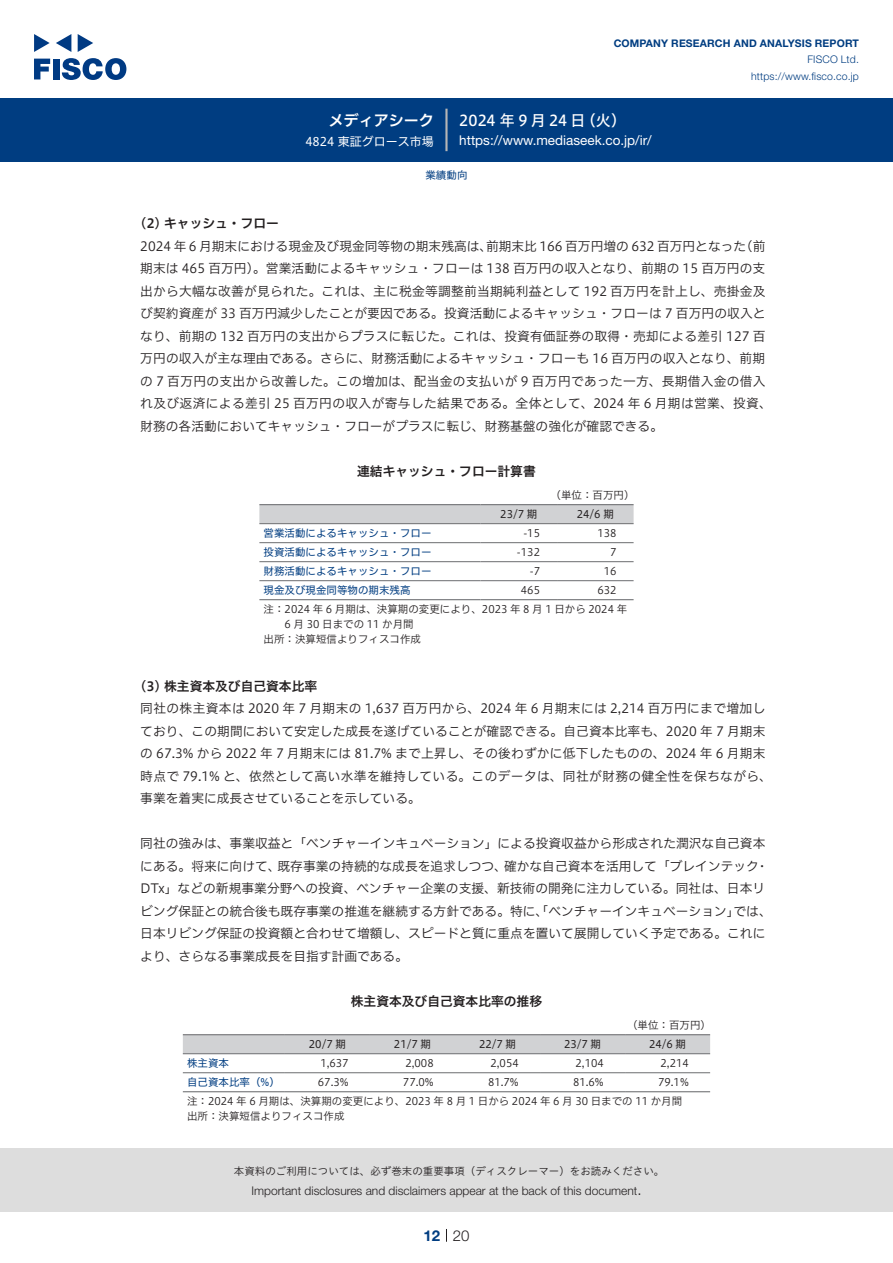
<style>
.page{position:relative;width:893px;height:1263px;background:#fff}
.page>*{position:absolute;margin:0;border:0;box-sizing:border-box;transform-origin:0 0}
.t1{font:15px "Hiragino UD Sans F Std N W5";letter-spacing:-.005em;color:#fff}
.t2{font:15px "Hiragino UD Sans F Std N W6";color:#fff}
.t3{font:300 15px "Helvetica Neue LT Std";color:#231f20}
.t4{font:700 15px "Helvetica Neue LT Std";color:#003d81}
.t5{font:13.5px "Helvetica Neue LT Std";color:#fff}
.本文3mm{font:12.75px/22.5px "Hiragino UD Sans F Std N W3";letter-spacing:.005em;color:#231f20}
.チャートタイトル{font:12.75px "Hiragino UD Sans F Std N W6";color:#231f20}
.小タイトル3mm{font:12.75px "Hiragino UD Sans F Std N W6";color:#231f20}
.t6{font:300 12px "Helvetica Neue LT Std";color:#231f20}
.t7{font:12px "Hiragino UD Sans F Std N W4";color:#fff}
.表組み基本スタイル{font:10.5px/15px "Hiragino UD Sans F Std N W3";color:#231f20}
.表左{font:10.5px "Hiragino UD Sans F Std N W4";color:#003d81}
.表数字{font:10.5px "Hiragino UD Sans F Std N W3";color:#231f20}
.t8{font:10.5px "Hiragino UD Sans Std W3";color:#231f20}
.表上{font:10.5px "Hiragino UD Sans F Std N W4";color:#231f20}
.t9{font:700 10.5px "Helvetica Neue LT Std";letter-spacing:.015em;color:#003d81}
.t10{font:300 10.5px/16.5px "Helvetica Neue LT Std";letter-spacing:.015em;color:#003d81;text-align:right}
.表単位{font:10.5px "Hiragino UD Sans F Std N W3";color:#231f20}
.ヘッダー{font:10.5px "Hiragino UD Sans F Std N W4";color:#003d81}
</style>
<div class="page">
<div style="left:0;top:1148px;width:893px;height:64px;background:#ddd"></div>
<svg style="left:34px;top:59px;width:16px;height:20px"></svg>
<div style="left:53px;top:59px;width:6px;height:20px;background:#003a83"></div>
<svg style="left:62px;top:58px;width:64px;height:22px"></svg>
<svg style="left:34px;top:34px;width:16px;height:18px"></svg>
<svg style="left:78px;top:34px;width:15px;height:18px"></svg>
<svg style="left:56px;top:34px;width:15px;height:18px"></svg>
<div style="left:0;top:98px;width:893px;height:64px;background:#003d81"></div>
<hr style="left:445px;top:109px;width:3px;height:42px;background:#b5b5b6">
<svg style="left:446px;top:1229px;width:1px;height:13px"></svg>
<div style="left:259px;top:505px;width:375px;height:18px;background:#d1d2d4"></div>
<hr style="left:259px;top:523px;width:221px;height:1px;background:#6c6d70">
<hr style="left:480px;top:523px;width:77px;height:1px;background:#6c6d70">
<hr style="left:557px;top:523px;width:77px;height:1px;background:#6c6d70">
<hr style="left:259px;top:542px;width:221px;height:1px;background:#6c6d70">
<hr style="left:480px;top:542px;width:77px;height:1px;background:#6c6d70">
<hr style="left:557px;top:542px;width:77px;height:1px;background:#6c6d70">
<hr style="left:259px;top:561px;width:221px;height:1px;background:#6c6d70">
<hr style="left:480px;top:561px;width:77px;height:1px;background:#6c6d70">
<hr style="left:557px;top:561px;width:77px;height:1px;background:#6c6d70">
<hr style="left:259px;top:580px;width:221px;height:1px;background:#6c6d70">
<hr style="left:480px;top:580px;width:77px;height:1px;background:#6c6d70">
<hr style="left:557px;top:580px;width:77px;height:1px;background:#6c6d70">
<hr style="left:259px;top:504px;width:221px;height:1px;background:#6c6d70">
<hr style="left:480px;top:504px;width:77px;height:1px;background:#6c6d70">
<hr style="left:557px;top:504px;width:77px;height:1px;background:#6c6d70">
<hr style="left:259px;top:599px;width:221px;height:1px;background:#6c6d70">
<hr style="left:480px;top:599px;width:77px;height:1px;background:#6c6d70">
<hr style="left:557px;top:599px;width:77px;height:1px;background:#6c6d70">
<div style="left:183px;top:1035px;width:527px;height:18px;background:#d1d2d4"></div>
<hr style="left:183px;top:1053px;width:102px;height:1px;background:#6c6d70">
<hr style="left:285px;top:1053px;width:85px;height:1px;background:#6c6d70">
<hr style="left:370px;top:1053px;width:85px;height:1px;background:#6c6d70">
<hr style="left:455px;top:1053px;width:85px;height:1px;background:#6c6d70">
<hr style="left:540px;top:1053px;width:85px;height:1px;background:#6c6d70">
<hr style="left:625px;top:1053px;width:85px;height:1px;background:#6c6d70">
<hr style="left:183px;top:1072px;width:102px;height:1px;background:#6c6d70">
<hr style="left:285px;top:1072px;width:85px;height:1px;background:#6c6d70">
<hr style="left:370px;top:1072px;width:85px;height:1px;background:#6c6d70">
<hr style="left:455px;top:1072px;width:85px;height:1px;background:#6c6d70">
<hr style="left:540px;top:1072px;width:85px;height:1px;background:#6c6d70">
<hr style="left:625px;top:1072px;width:85px;height:1px;background:#6c6d70">
<hr style="left:183px;top:1034px;width:102px;height:1px;background:#6c6d70">
<hr style="left:285px;top:1034px;width:85px;height:1px;background:#6c6d70">
<hr style="left:370px;top:1034px;width:85px;height:1px;background:#6c6d70">
<hr style="left:455px;top:1034px;width:85px;height:1px;background:#6c6d70">
<hr style="left:540px;top:1034px;width:85px;height:1px;background:#6c6d70">
<hr style="left:625px;top:1034px;width:85px;height:1px;background:#6c6d70">
<hr style="left:183px;top:1091px;width:102px;height:1px;background:#6c6d70">
<hr style="left:285px;top:1091px;width:85px;height:1px;background:#6c6d70">
<hr style="left:370px;top:1091px;width:85px;height:1px;background:#6c6d70">
<hr style="left:455px;top:1091px;width:85px;height:1px;background:#6c6d70">
<hr style="left:540px;top:1091px;width:85px;height:1px;background:#6c6d70">
<hr style="left:625px;top:1091px;width:85px;height:1px;background:#6c6d70">
<p class="t2" style="left:329px;top:109px;width:107px">メディアシーク</p>
<p class="t7" style="left:305px;top:132px;width:130px">4824 東証グロース市場</p>
<p class="t9" style="left:614px;top:37px;width:247px">COMPANY RESEARCH AND ANALYSIS REPORT</p>
<p class="t10" style="left:751px;top:51px;width:109px">FISCO Ltd. https://www.fisco.co j p.</p>
<p class="t1" style="left:581px;top:109px;width:47px">（火(</p>
<p class="t1" style="left:459px;top:109px;width:128px">2024 年 9 月 24 日</p>
<p class="t5" style="left:459px;top:132px;width:194px">https://www.mediaseek. c o j p. /i r/</p>
<p class="小タイトル3mm" style="left:140px;top:214px;width:140px">2( ) キャッシュ・フロー</p>
<p class="ヘッダー" style="left:425px;top:167px;width:43px">業績動向</p>
<p class="本文3mm" style="left:140px;top:234px;width:633px">2024 年 6 月期末における現金及び現金同等物の期末残高は、<br>期末は 465 百万円）。営業活動によるキャッシュ・フローは 138 百万円の収入となり、前期の 15 百万円の支出から大幅な改善が見られた。これは、主に税金等調整前当期純利益として 192 百万円を計上し、売掛金及び契約資産が 33 百万円減少したことが要因である。投資活動によるキャッシュ・フローは 7 百万円の収入となり、前期の 132 百万円の支出からプラスに転じた。これは、投資有価証券の取得・売却による差引 127 百万円の収入が主な理由である。さらに、財務活動によるキャッシュ・フローも 16 百万円の収入となり、前期の 7 百万円の支出から改善した。この増加は、配当金の支払いが 9 百万円であった一方、長期借入金の借入れ及び返済による差引 25 百万円の収入が寄与した結果である。全体として、2024 年 6 月期は営業、投資、財務の各活動においてキャッシュ・フローがプラスに転じ、財務基盤の強化が確認できる。</p>
<p class="チャートタイトル" style="left:357px;top:461px;width:180px">連結キャッシュ・フロー計算書</p>
<p class="表単位" style="left:551px;top:487px;width:85px">（単位：百万円(</p>
<p class="表上" style="left:577px;top:506px;width:39px">24/6 期</p>
<p class="本文3mm" style="left:486px;top:234px;width:262px">前期末比 166 百万円増の 632 百万円となった</p>
<p class="本文3mm" style="left:740px;top:234px;width:27px">（前</p>
<p class="表上" style="left:500px;top:506px;width:39px">23/7 期</p>
<p class="表左" style="left:264px;top:525px;width:169px">営業活動によるキャッシュ・フロー</p>
<p class="表数字" style="left:523px;top:525px;width:18px">-15</p>
<p class="表数字" style="left:597px;top:525px;width:21px">138</p>
<p class="表左" style="left:264px;top:544px;width:169px">投資活動によるキャッシュ・フロー</p>
<p class="表数字" style="left:517px;top:544px;width:25px">-132</p>
<p class="表数字" style="left:610px;top:544px;width:8px">7</p>
<p class="表左" style="left:264px;top:563px;width:169px">財務活動によるキャッシュ・フロー</p>
<p class="表数字" style="left:530px;top:563px;width:12px">-7</p>
<p class="表数字" style="left:604px;top:563px;width:14px">16</p>
<p class="表左" style="left:264px;top:582px;width:148px">現金及び現金同等物の期末残高</p>
<p class="表組み基本スタイル" style="left:285px;top:601px;width:344px;text-indent:-21px">注：2024 年 6 月期は、決算期の変更により、2023 年 8 月 1 日から 2024 年<br>6 月 30 日までの 11 か月間</p>
<p class="表組み基本スタイル" style="left:264px;top:631px;width:159px">出所：決算短信よりフィスコ作成</p>
<p class="小タイトル3mm" style="left:140px;top:676px;width:178px">3( ) 株主資本及び自己資本比率</p>
<p class="本文3mm" style="left:140px;top:696px;width:633px">同社の株主資本は 2020 年 7 月期末の 1,637 百万円から、2024 年 6 月期末には 2,214 百万円にまで増加しており、この期間において安定した成長を遂げていることが確認できる。自己資本比率も、2020 年 7 月期末の 67.3% から 2022 年 7 月期末には 81.7% まで上昇し、その後わずかに低下したものの、2024 年 6 月期末時点で 79.1% と、依然として高い水準を維持している。このデータは、同社が財務の健全性を保ちながら、事業を着実に成長させていることを示している。</p>
<p class="本文3mm" style="left:140px;top:831px;width:630px;text-align:right">同社の強みは、事業収益と「ベンチャーインキュベーション」による投資収益から形成された潤沢な自己資本・</p>
<p class="表数字" style="left:521px;top:582px;width:21px">465</p>
<p class="表数字" style="left:597px;top:582px;width:21px">632</p>
<p class="本文3mm" style="left:504px;top:854px;width:256px">確かな自己資本を活用して「ブレインテック</p>
<p class="本文3mm" style="left:278px;top:854px;width:231px">既存事業の持続的な成長を追求しつつ、</p>
<p class="本文3mm" style="left:140px;top:854px;width:142px">にある。将来に向けて、</p>
<p class="本文3mm" style="left:140px;top:876px;width:626px">DTx」などの新規事業分野への投資、ベンチャー企業の支援、新技術の開発に注力している。同社は、日本リ</p>
<p class="本文3mm" style="left:733px;top:899px;width:40px">では、</p>
<p class="本文3mm" style="left:140px;top:899px;width:627px">ビング保証との統合後も既存事業の推進を継続する方針である。特に、「ベンチャーインキュベーション」<br>日本リビング保証の投資額と合わせて増額し、スピードと質に重点を置いて展開していく予定である。これにより、さらなる事業成長を目指す計画である。</p>
<p class="チャートタイトル" style="left:351px;top:991px;width:193px">株主資本及び自己資本比率の推移</p>
<p class="表単位" style="left:627px;top:1017px;width:85px">（単位：百万円(</p>
<p class="表上" style="left:649px;top:1036px;width:39px">24/6 期</p>
<p class="表上" style="left:309px;top:1036px;width:39px">20/7 期</p>
<p class="表上" style="left:394px;top:1036px;width:39px">21/7 期</p>
<p class="表上" style="left:479px;top:1036px;width:39px">22/7 期</p>
<p class="表上" style="left:564px;top:1036px;width:39px">23/7 期</p>
<p class="表左" style="left:187px;top:1055px;width:43px">株主資本</p>
<p class="表数字" style="left:320px;top:1055px;width:30px">1,637</p>
<p class="表数字" style="left:405px;top:1055px;width:30px">2,008</p>
<p class="表数字" style="left:490px;top:1055px;width:30px">2,054</p>
<p class="表数字" style="left:575px;top:1055px;width:30px">2,104</p>
<p class="表数字" style="left:661px;top:1055px;width:30px">2,214</p>
<p class="表左" style="left:187px;top:1074px;width:94px">自己資本比率)%(</p>
<p class="表組み基本スタイル" style="left:187px;top:1093px;width:497px">注：2024 年 6 月期は、決算期の変更により、2023 年 8 月 1 日から 2024 年 6 月 30 日までの 11 か月間</p>
<p class="表組み基本スタイル" style="left:187px;top:1108px;width:159px">出所：決算短信よりフィスコ作成</p>
<p class="表数字" style="left:318px;top:1074px;width:32px">67.3%</p>
<p class="表数字" style="left:573px;top:1074px;width:32px">81.6%</p>
<p class="表数字" style="left:658px;top:1074px;width:32px">79.1%</p>
<p class="表数字" style="left:488px;top:1074px;width:32px">81.7%</p>
<p class="表数字" style="left:403px;top:1074px;width:32px">77.0%</p>
<p class="t8" style="left:234px;top:1163px;width:432px">本資料のご利用については、必ず巻末の重要事項（ディスクレーマー）をお読みください。</p>
<p class="t3" style="left:637px;top:1180px;width:6px">.</p>
<p class="t6" style="left:251px;top:1183px;width:387px">Important disclosures and disclaimers appear at the back of this document</p>
<p class="t4" style="left:423px;top:1226px;width:18px">12</p>
<p class="t3" style="left:453px;top:1226px;width:18px">20</p>
</div>
